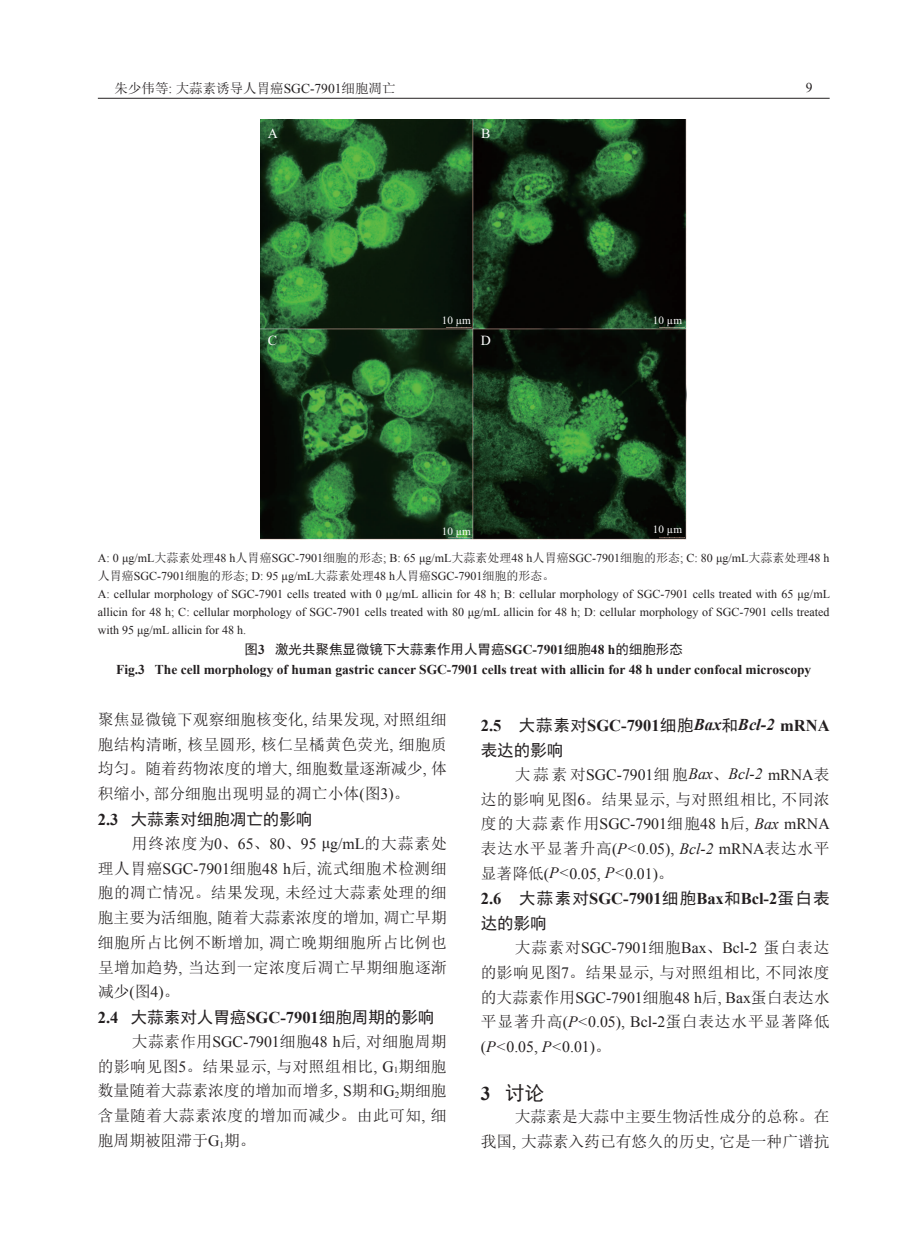
<style>
.page{position:relative;width:919px;height:1238px;background:#fff}
.page>*{position:absolute;margin:0;border:0;box-sizing:border-box;transform-origin:0 0}
.t1{font:19.5px "Sim Hei";color:#231f20}
.t2{font:700 16.5px "Times New Roman";color:#231f20}
.t3{font:16.5px "Sim Hei";color:#231f20}
.t4{font:15.75px/24.8px "Sim Sun";letter-spacing:.025em;color:#231f20;text-align:justify}
.t5{font:15.75px "Times New Roman";color:#231f20}
.t6{font:15.75px/24.8px "Sim Sun";color:#231f20;text-align:right}
.t7{font:15.75px "Sim Sun";letter-spacing:.045em;color:#231f20}
.t8{font:15.75px "Sim Sun";letter-spacing:.05em;color:#231f20}
.t9{font:13.95px "Times New Roman";color:#fff}
.t10{font:700 13.5px "Times New Roman";color:#231f20}
.t11{font:13.5px "Sim Hei";color:#231f20}
.t12{font:13.5px "Sim Sun";color:#231f20}
.t13{font:13.5px "Times New Roman";color:#231f20}
.t14{font:12px/18px "Times New Roman";color:#231f20}
.t15{font:11.1px "Times New Roman";color:#fff}
.s1{font-family:"Times New Roman"}
.s2{font-family:"Sim Sun"}
.s3{font-family:"Times New Roman";font-weight:700}
.s4{font-family:"Sim Hei";font-weight:400}
.s5{font-style:italic}
.s6{font-family:"Times New Roman";font-style:italic}
</style>
<div class="page">
<hr style="left:98px;top:98px;width:731px;height:1px;background:#231f20">
<img style="left:260px;top:119px;width:426px;height:420px">
<p class="t12" style="left:114px;top:81px;width:282px">朱少伟等<span class="s1">:</span> 大蒜素诱导人胃癌<span class="s1">SGC-7901</span>细胞凋亡</p>
<p class="t13" style="left:805px;top:79px;width:8px">9</p>
<p class="t9" style="left:268px;top:124px;width:12px">A</p>
<p class="t9" style="left:481px;top:124px;width:11px">B</p>
<p class="t15" style="left:442px;top:312px;width:31px">10 µm</p>
<p class="t15" style="left:653px;top:312px;width:31px">10 µm</p>
<p class="t9" style="left:268px;top:331px;width:11px">C</p>
<p class="t9" style="left:480px;top:331px;width:12px">D</p>
<p class="t15" style="left:442px;top:523px;width:31px">10 µm</p>
<p class="t15" style="left:653px;top:522px;width:31px">10 µm</p>
<p class="t14" style="left:98px;top:549px;width:733px">A: 0 μg/mL<span class="s2">大蒜素处理</span>48 h<span class="s2">人胃癌</span>SGC-7901<span class="s2">细胞的形态</span>; B: 65 μg/mL<span class="s2">大蒜素处理</span>48 h<span class="s2">人胃癌</span>SGC-7901<span class="s2">细胞的形态</span>; C: 80 μg/mL<span class="s2">大蒜素处理</span>48 h<span class="s2">人胃癌</span>SGC-7901<span class="s2">细胞的形态</span>; D: 95 μg/mL<span class="s2">大蒜素处理</span>48 h<span class="s2">人胃癌</span>SGC-7901<span class="s2">细胞的形态。<br></span>A: cellular morphology of SGC-7901 cells treated with 0 μg/mL allicin for 48 h; B: cellular morphology of SGC-7901 cells treated with 65 μg/mL allicin for 48 h; C: cellular morphology of SGC-7901 cells treated with 80 μg/mL allicin for 48 h; D: cellular morphology of SGC-7901 cells treated with 95 μg/mL allicin for 48 h.</p>
<p class="t11" style="left:244px;top:642px;width:440px">图<span class="s3">3</span> 激光共聚焦显微镜下大蒜素作用人胃癌<span class="s3">SGC-7901</span>细胞<span class="s3">48 h</span>的细胞形态</p>
<p class="t10" style="left:116px;top:660px;width:696px">Fig.3 The cell morphology of human gastric cancer SGC-7901 cells treat with allicin for 48 h under confocal microscopy</p>
<h3 class="t4" style="left:98px;top:707px;width:350px">聚焦显微镜下观察细胞核变化<span class="s1">,</span> 结果发现<span class="s1">,</span> 对照组细胞结构清晰<span class="s1">,</span> 核呈圆形<span class="s1">,</span> 核仁呈橘黄色荧光<span class="s1">,</span> 细胞质均匀。随着药物浓度的增大<span class="s1">,</span> 细胞数量逐渐减少<span class="s1">,</span> 体积缩小<span class="s1">,</span> 部分细胞出现明显的凋亡小体<span class="s1">(</span>图<span class="s1">3)</span>。</h3>
<h2 class="t3" style="left:98px;top:810px;width:216px"><span class="s3">2.3</span> 大蒜素对细胞凋亡的影响</h2>
<h3 class="t4" style="left:98px;top:830px;width:350px;text-indent:34px">用终浓度为<span class="s1">0</span>、<span class="s1">65</span>、<span class="s1">80</span>、<span class="s1">95 μg/mL</span>的大蒜素处理人胃癌<span class="s1">SGC-7901</span>细胞<span class="s1">48 h</span>后<span class="s1">,</span> 流式细胞术检测细胞的凋亡情况。结果发现<span class="s1">,</span> 未经过大蒜素处理的细胞主要为活细胞<span class="s1">,</span> 随着大蒜素浓度的增加<span class="s1">,</span> 凋亡早期细胞所占比例不断增加<span class="s1">,</span> 凋亡晚期细胞所占比例也呈增加趋势<span class="s1">,</span> 当达到一定浓度后凋亡早期细胞逐渐减少<span class="s1">(</span>图<span class="s1">4)</span>。</h3>
<h2 class="t3" style="left:98px;top:1008px;width:338px"><span class="s3">2.4</span> 大蒜素对人胃癌<span class="s3">SGC-7901</span>细胞周期的影响</h2>
<h3 class="t4" style="left:98px;top:1028px;width:350px;text-indent:34px">大蒜素作用<span class="s1">SGC-7901</span>细胞<span class="s1">48 h</span>后<span class="s1">,</span> 对细胞周期的影响见图<span class="s1">5</span>。结果显示<span class="s1">,</span> 与对照组相比<span class="s1">, G</span><sub>1</sub>期细胞数量随着大蒜素浓度的增加而增多<span class="s1">, S</span>期和<span class="s1">G</span><sub>2</sub>期细胞含量随着大蒜素浓度的增加而减少。由此可知<span class="s1">,</span> 细胞周期被阻滞于<span class="s1">G</span><sub>1</sub>期。</h3>
<h2 class="t2" style="left:480px;top:714px;width:350px">2.5 <span class="s4">大蒜素对</span>SGC-7901<span class="s4">细胞</span><span class="s5">Bax</span><span class="s4">和</span><span class="s5">Bcl-2</span> mRNA</h2>
<h2 class="t3" style="left:481px;top:741px;width:84px">表达的影响</h2>
<h3 class="t5" style="left:514px;top:764px;width:316px"><span class="s2">大蒜素对</span>SGC-7901<span class="s2">细胞</span><span class="s5">Bax</span><span class="s2">、</span><span class="s5">Bcl-2</span> mRNA<span class="s2">表</span></h3>
<h3 class="t4" style="left:480px;top:786px;width:350px">达的影响见图<span class="s1">6</span>。结果显示<span class="s1">,</span> 与对照组相比<span class="s1">,</span> 不同浓</h3>
<h3 class="t5" style="left:481px;top:813px;width:350px"><span class="s2">度的大蒜素作用</span>SGC-7901<span class="s2">细胞</span>48 h<span class="s2">后</span>, <span class="s5">Bax</span> mRNA</h3>
<h3 class="t7" style="left:481px;top:840px;width:350px">表达水平显著升高<span class="s1">(</span><span class="s6">P&lt;</span><span class="s1">0.05),</span> <span class="s6">Bcl-2</span> <span class="s1">mRNA</span>表达水平</h3>
<h3 class="t5" style="left:481px;top:863px;width:194px"><span class="s2">显著降低</span>(<span class="s5">P&lt;</span>0.05, <span class="s5">P&lt;</span>0.01)<span class="s2">。</span></h3>
<h2 class="t2" style="left:480px;top:887px;width:350px">2.6 <span class="s4">大蒜素对</span>SGC-7901<span class="s4">细胞</span>Bax<span class="s4">和</span>Bcl-2<span class="s4">蛋白表</span></h2>
<h2 class="t3" style="left:480px;top:914px;width:67px">达的影响</h2>
<h3 class="t5" style="left:514px;top:937px;width:316px"><span class="s2">大蒜素对</span>SGC-7901<span class="s2">细胞</span>Bax<span class="s2">、</span>Bcl-2 <span class="s2">蛋白表达</span></h3>
<h3 class="t4" style="left:480px;top:959px;width:350px">的影响见图<span class="s1">7</span>。结果显示<span class="s1">,</span> 与对照组相比<span class="s1">,</span> 不同浓度</h3>
<h3 class="t5" style="left:481px;top:986px;width:350px"><span class="s2">的大蒜素作用</span>SGC-7901<span class="s2">细胞</span>48 h<span class="s2">后</span>, Bax<span class="s2">蛋白表达水</span></h3>
<h3 class="t8" style="left:481px;top:1013px;width:350px">平显著升高<span class="s1">(</span><span class="s6">P&lt;</span><span class="s1">0.05), Bcl-2</span>蛋白表达水平显著降低</h3>
<h3 class="t5" style="left:481px;top:1036px;width:131px">(<span class="s5">P&lt;</span>0.05, <span class="s5">P&lt;</span>0.01)<span class="s2">。</span></h3>
<h1 class="t1" style="left:480px;top:1083px;width:65px"><span class="s3">3</span> 讨论</h1>
<h3 class="t6" style="left:480px;top:1103px;width:350px">大蒜素是大蒜中主要生物活性成分的总称。在<br>我国<span class="s1">,</span> 大蒜素入药已有悠久的历史<span class="s1">,</span> 它是一种广谱抗</h3>
</div>
